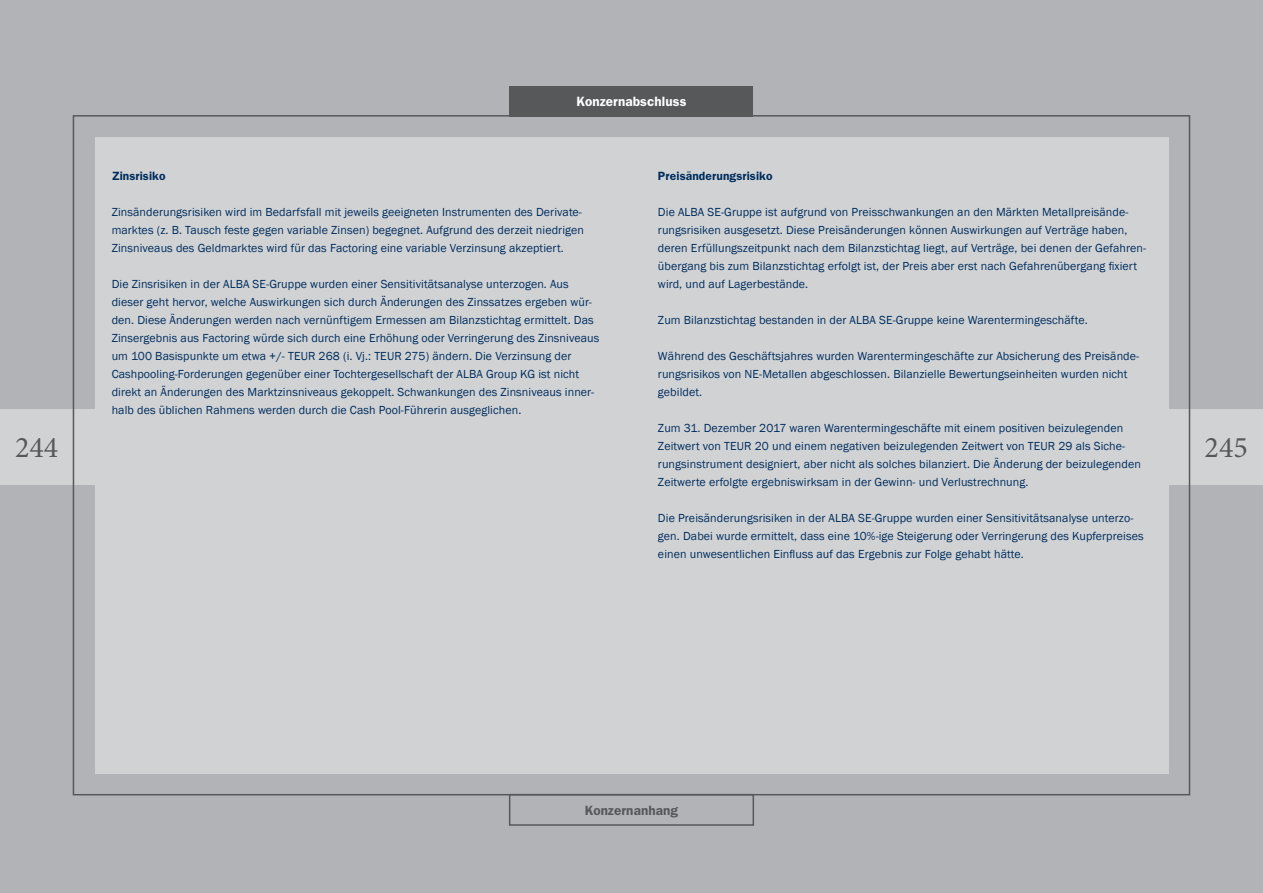
<style>
.page{position:relative;width:1263px;height:893px;background:#b2b3b7}
.page>*{position:absolute;margin:0;border:0;box-sizing:border-box;transform-origin:0 0}
.t1{font:30px "Minion Pro";color:#57585a}
.t2{font:600 13.5px "Franklin Gothic";letter-spacing:.01em;color:#fff}
.t3{font:600 13.5px "Franklin Gothic";letter-spacing:.01em;color:#57585a}
._01_COPY{font:12px/18px "Franklin Gothic";letter-spacing:.01em;color:#002e5e}
._01_COPY_BOLD{font:600 12px "Franklin Gothic";letter-spacing:.01em;color:#002e5e}
</style>
<div class="page">
<div style="left:0;top:409px;width:1263px;height:75px;background:#d1d2d4"></div>
<div style="left:510px;top:86px;width:243px;height:31px;background:#57585a"></div>
<div style="left:509px;top:794px;width:245px;height:32px;border:2px solid #57585a"></div>
<div style="left:95px;top:137px;width:1073px;height:636px;background:#d1d2d4"></div>
<p class="t2" style="left:576px;top:93px;width:111px">Konzernabschluss</p>
<p class="_01_COPY_BOLD" style="left:658px;top:169px;width:116px">Preisänderungsrisiko</p>
<p class="_01_COPY" style="left:658px;top:203px;width:489px">Die ALBA SE-Gruppe ist aufgrund von Preisschwankungen an den Märkten Metallpreisände&shy;rungsrisiken ausgesetzt. Diese Preisänderungen können Auswirkungen auf Verträge haben, deren Erfüllungszeitpunkt nach dem Bilanzstichtag liegt, auf Verträge, bei denen der Gefahren&shy;übergang bis zum Bilanzstichtag erfolgt ist, der Preis aber erst nach Gefahrenübergang fixiert wird, und auf Lagerbestände.</p>
<p class="_01_COPY" style="left:658px;top:311px;width:431px">Zum Bilanzstichtag bestanden in der ALBA SE-Gruppe keine Warentermingeschäfte.</p>
<p class="_01_COPY" style="left:658px;top:347px;width:483px">Während des Geschäftsjahres wurden Warentermingeschäfte zur Absicherung des Preisände&shy;rungsrisikos von NE-Metallen abgeschlossen. Bilanzielle Bewertungseinheiten wurden nicht gebildet.</p>
<p class="_01_COPY" style="left:658px;top:419px;width:484px">Zum 31. Dezember 2017 waren Warentermingeschäfte mit einem positiven beizulegenden Zeitwert von TEUR 20 und einem negativen beizulegenden Zeitwert von TEUR 29 als Siche&shy;rungsinstrument designiert, aber nicht als solches bilanziert. Die Änderung der beizulegenden Zeitwerte erfolgte ergebniswirksam in der Gewinn- und Verlustrechnung.</p>
<p class="_01_COPY" style="left:658px;top:509px;width:487px">Die Preisänderungsrisiken in der ALBA SE-Gruppe wurden einer Sensitivitätsanalyse unterzo&shy;gen. Dabei wurde ermittelt, dass eine 10%-ige Steigerung oder Verringerung des Kupferpreises einen unwesentlichen Einfluss auf das Ergebnis zur Folge gehabt hätte.</p>
<p class="_01_COPY_BOLD" style="left:112px;top:169px;width:55px">Zinsrisiko</p>
<p class="_01_COPY" style="left:112px;top:203px;width:474px">Zinsänderungsrisiken wird im Bedarfsfall mit jeweils geeigneten Instrumenten des Derivate&shy;marktes (z. B. Tausch feste gegen variable Zinsen) begegnet. Aufgrund des derzeit niedrigen<br>Zinsniveaus des Geldmarktes wird für das Factoring eine variable Verzinsung akzeptiert.</p>
<p class="_01_COPY" style="left:112px;top:275px;width:489px">Die Zinsrisiken in der ALBA SE-Gruppe wurden einer Sensitivitätsanalyse unterzogen. Aus dieser geht hervor, welche Auswirkungen sich durch Änderungen des Zinssatzes ergeben wür&shy;den. Diese Änderungen werden nach vernünftigem Ermessen am Bilanzstichtag ermittelt. Das Zinsergebnis aus Factoring würde sich durch eine Erhöhung oder Verringerung des Zinsniveaus um 100 Basispunkte um etwa +/- TEUR 268 (i. Vj.: TEUR 275) ändern. Die Verzinsung der Cashpooling-Forderungen gegenüber einer Tochtergesellschaft der ALBA Group KG ist nicht direkt an Änderungen des Marktzinsniveaus gekoppelt. Schwankungen des Zinsniveaus inner&shy;halb des üblichen Rahmens werden durch die Cash Pool-Führerin ausgeglichen.</p>
<h1 class="t1" style="left:15px;top:428px;width:45px">244</h1>
<h1 class="t1" style="left:1204px;top:428px;width:45px">245</h1>
<p class="t3" style="left:585px;top:802px;width:95px">Konzernanhang</p>
</div>
